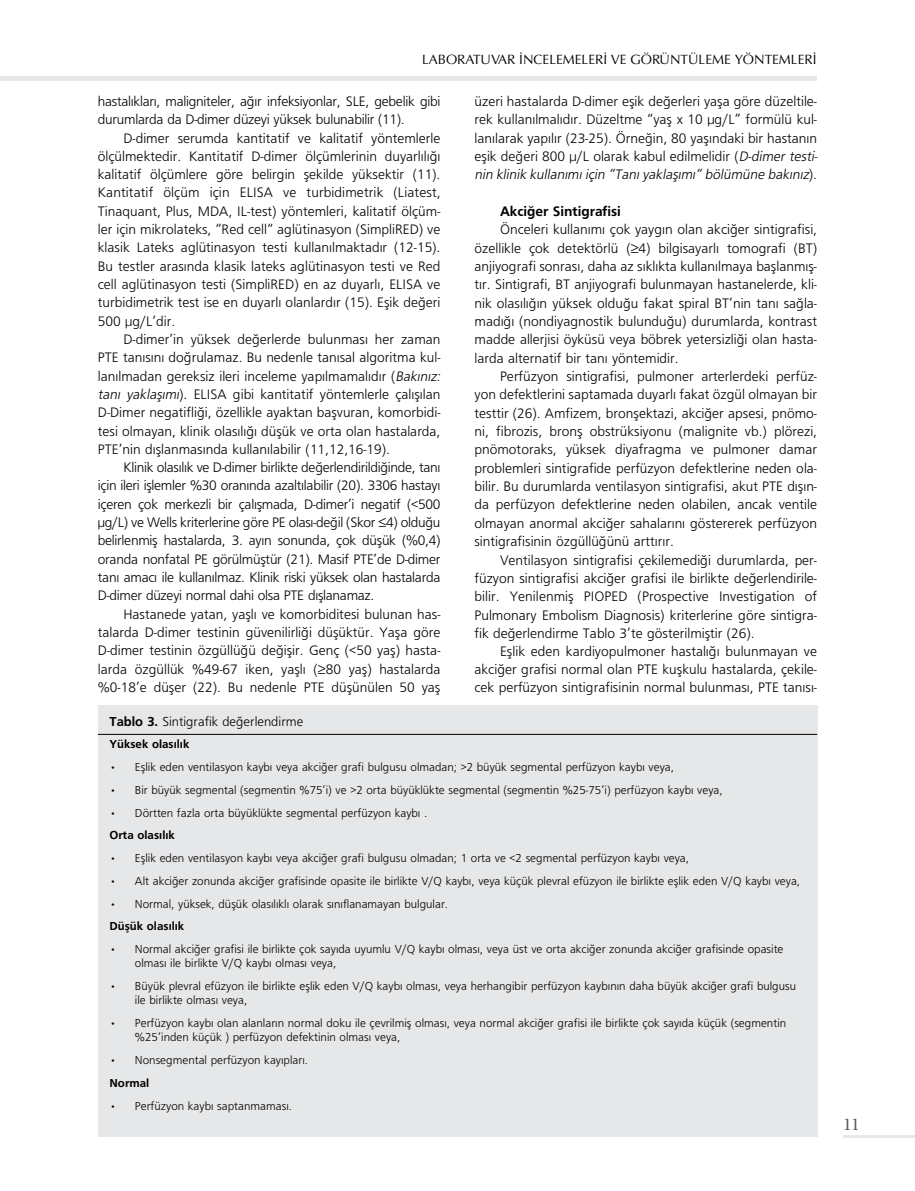
<style>
.page{position:relative;width:915px;height:1191px;background:#fff}
.page>*{position:absolute;margin:0;border:0;box-sizing:border-box;transform-origin:0 0}
.t1{font:18px "Minion Pro";color:#58595b}
.t2{font:14.25px/18.3px "Gill Sans Lightpcw";color:#000;text-align:justify}
.t3{font:14.25px/18.3px "Gill Sans Lightpcw";letter-spacing:-.02em;color:#000}
.t4{font:14.25px "Gill Sans Boldpcw";color:#000}
.t5{font:13.5px "Optima Normal Tr";color:#000}
.t6{font:13.5px "Gill Sans Lightpcw";color:#000}
.t7{font:12px/14.2px "Gill Sans Lightpcw";color:#000}
.t8{font:12px "Gill Sans Boldpcw";color:#000}
.s1{font-style:italic}
.s2{font-family:"Gill Sans Boldpcw"}
</style>
<div class="page">
<div style="left:98px;top:705px;width:718px;height:432px;background:#e6e7e8"></div>
<hr style="left:98px;top:734px;width:718px;height:1px;background:#000">
<hr style="left:843px;top:1135px;width:71px;height:3px;background:#e6e7e8">
<hr style="left:0;top:77px;width:816px;height:4px;background:#e6e7e8">
<p class="t5" style="left:422px;top:52px;width:396px">LABORATUVAR İNCELEMELERİ VE GÖRÜNTÜLEME YÖNTEMLERİ</p>
<p class="t3" style="left:98px;top:92px;width:344px">hastalıkları, maligniteler, ağır infeksiyonlar, SLE, gebelik gibi durumlarda da D-dimer düzeyi yüksek bulunabilir (11).</p>
<p class="t2" style="left:98px;top:128px;width:344px;text-indent:26px">D-dimer serumda kantitatif ve kalitatif yöntemlerle ölçülmektedir. Kantitatif D-dimer ölçümlerinin duyarlılığı kalitatif ölçümlere göre belirgin şekilde yüksektir (11).<br>Kantitatif ölçüm için ELISA ve turbidimetrik (Liatest, Tinaquant, Plus, MDA, IL-test) yöntemleri, kalitatif ölçüm&shy;ler için mikrolateks, “Red cell“ aglütinasyon (SimpliRED) ve klasik Lateks aglütinasyon testi kullanılmaktadır (12-15).<br>Bu testler arasında klasik lateks aglütinasyon testi ve Red cell aglütinasyon testi (SimpliRED) en az duyarlı, ELISA ve turbidimetrik test ise en duyarlı olanlardır (15). Eşik değeri 500 µg/L’dir.</p>
<p class="t2" style="left:98px;top:330px;width:347px;text-align:left;text-indent:26px">D-dimer’in yüksek değerlerde bulunması her zaman PTE tanısını doğrulamaz. Bu nedenle tanısal algoritma kul&shy;lanılmadan gereksiz ileri inceleme yapılmamalıdır (<span class="s1">Bakınız: tanı yaklaşımı</span>). ELISA gibi kantitatif yöntemlerle çalışılan D-Dimer negatifliği, özellikle ayaktan başvuran, komorbidi&shy;tesi olmayan, klinik olasılığı düşük ve orta olan hastalarda, PTE’nin dışlanmasında kullanılabilir (11,12,16-19).</p>
<p class="t2" style="left:98px;top:458px;width:344px;text-indent:26px">Klinik olasılık ve D-dimer birlikte değerlendirildiğinde, tanı için ileri işlemler %30 oranında azaltılabilir (20). 3306 hastayı içeren çok merkezli bir çalışmada, D-dimer’i negatif (&lt;500 µg/L) ve Wells kriterlerine göre PE olası-değil (Skor ≤4) olduğu belirlenmiş hastalarda, 3. ayın sonunda, çok düşük (%0,4) oranda nonfatal PE görülmüştür (21). Masif PTE’de D-dimer tanı amacı ile kullanılmaz. Klinik riski yüksek olan hastalarda D-dimer düzeyi normal dahi olsa PTE dışlanamaz.</p>
<p class="t2" style="left:98px;top:604px;width:344px;text-indent:26px">Hastanede yatan, yaşlı ve komorbiditesi bulunan has&shy;talarda D-dimer testinin güvenilirliği düşüktür. Yaşa göre D-dimer testinin özgüllüğü değişir. Genç (&lt;50 yaş) hasta&shy;larda özgüllük %49-67 iken, yaşlı (≥80 yaş) hastalarda %0-18’e düşer (22). Bu nedenle PTE düşünülen 50 yaş</p>
<p class="t2" style="left:474px;top:92px;width:347px;text-align:left">üzeri hastalarda D-dimer eşik değerleri yaşa göre düzeltile&shy;rek kullanılmalıdır. Düzeltme “yaş x 10 μg/L” formülü kul&shy;lanılarak yapılır (23-25). Örneğin, 80 yaşındaki bir hastanın eşik değeri 800 µ/L olarak kabul edilmelidir (<span class="s1">D-dimer testi&shy;nin klinik kullanımıiçin “Tanıyaklaşımı“ bölümüne bakınız</span>) .</p>
<p class="t4" style="left:500px;top:203px;width:122px">Akciğer Sintigrafisi</p>
<p class="t2" style="left:474px;top:220px;width:344px;text-indent:26px">Önceleri kullanımı çok yaygın olan akciğer sintigrafisi, özellikle çok detektörlü (≥4) bilgisayarlı tomografi (BT) anjiyografi sonrası, daha az sıklıkta kullanılmaya başlanmış&shy;tır. Sintigrafi, BT anjiyografi bulunmayan hastanelerde, kli&shy;nik olasılığın yüksek olduğu fakat spiral BT’nin tanı sağla&shy;madığı (nondiyagnostik bulunduğu) durumlarda, kontrast madde allerjisi öyküsü veya böbrek yetersizliği olan hasta&shy;larda alternatif bir tanı yöntemidir.</p>
<p class="t2" style="left:474px;top:367px;width:344px;text-indent:26px">Perfüzyon sintigrafisi, pulmoner arterlerdeki perfüz&shy;yon defektlerini saptamada duyarlı fakat özgül olmayan bir testtir (26). Amfizem, bronşektazi, akciğer apsesi, pnömo&shy;ni, fibrozis, bronş obstrüksiyonu (malignite vb.) plörezi, pnömotoraks, yüksek diyafragma ve pulmoner damar problemleri sintigrafide perfüzyon defektlerine neden ola&shy;bilir. Bu durumlarda ventilasyon sintigrafisi, akut PTE dışın&shy;da perfüzyon defektlerine neden olabilen, ancak ventile olmayan anormal akciğer sahalarını göstererek perfüzyon sintigrafisinin özgüllüğünü arttırır.</p>
<p class="t2" style="left:474px;top:550px;width:344px;text-indent:26px">Ventilasyon sintigrafisi çekilemediği durumlarda, per&shy;füzyon sintigrafisi akciğer grafisi ile birlikte değerlendirile&shy;bilir. Yenilenmiş PIOPED (Prospective Investigation of Pulmonary Embolism Diagnosis) kriterlerine göre sintigra&shy;fik değerlendirme Tablo 3’te gösterilmiştir (26).</p>
<p class="t2" style="left:474px;top:642px;width:344px;text-indent:26px">Eşlik eden kardiyopulmoner hastalığı bulunmayan ve akciğer grafisi normal olan PTE kuşkulu hastalarda, çekile&shy;cek perfüzyon sintigrafisinin normal bulunması, PTE tanısı-</p>
<p class="t6" style="left:109px;top:713px;width:195px"><span class="s2">Tablo 3.</span> Sintigrafik değerlendirme</p>
<p class="t8" style="left:109px;top:737px;width:81px">Yüksek olasılık</p>
<p class="t7" style="left:109px;top:759px;width:566px">• Eşlik eden ventilasyon kaybı veya akciğer grafi bulgusu olmadan; &gt;2 büyük segmental perfüzyon kaybı veya,</p>
<p class="t7" style="left:109px;top:782px;width:614px">• Bir büyük segmental (segmentin %75’i) ve &gt;2 orta büyüklükte segmental (segmentin %25-75’i) perfüzyon kaybı veya,</p>
<p class="t7" style="left:109px;top:805px;width:319px">• Dörtten fazla orta büyüklükte segmental perfüzyon kaybı .</p>
<p class="t8" style="left:109px;top:828px;width:67px">Orta olasılık</p>
<p class="t7" style="left:109px;top:850px;width:581px">• Eşlik eden ventilasyon kaybı veya akciğer grafi bulgusu olmadan; 1 orta ve &lt;2 segmental perfüzyon kaybı veya,</p>
<p class="t7" style="left:109px;top:873px;width:692px">• Alt akciğer zonunda akciğer grafisinde opasite ile birlikte V/Q kaybı, veya küçük plevral efüzyon ile birlikte eşlik eden V/Q kaybı veya,</p>
<p class="t7" style="left:109px;top:896px;width:340px">• Normal, yüksek, düşük olasılıklı olarak sınıflanamayan bulgular.</p>
<p class="t8" style="left:109px;top:919px;width:76px">Düşük olasılık</p>
<p class="t7" style="left:135px;top:941px;width:649px;text-indent:-26px">• Normal akciğer grafisi ile birlikte çok sayıda uyumlu V/Q kaybı olması, veya üst ve orta akciğer zonunda akciğer grafisinde opasite olması ile birlikte V/Q kaybı olması veya,</p>
<p class="t7" style="left:135px;top:978px;width:662px;text-indent:-26px">• Büyük plevral efüzyon ile birlikte eşlik eden V/Q kaybı olması, veya herhangibir perfüzyon kaybının daha büyük akciğer grafi bulgusu ile birlikte olması veya,</p>
<p class="t7" style="left:135px;top:1015px;width:652px;text-indent:-26px">• Perfüzyon kaybı olan alanların normal doku ile çevrilmiş olması, veya normal akciğer grafisi ile birlikte çok sayıda küçük (segmentin %25’inden küçük ) perfüzyon defektinin olması veya,</p>
<p class="t7" style="left:109px;top:1052px;width:200px">• Nonsegmental perfüzyon kayıpları.</p>
<p class="t8" style="left:109px;top:1076px;width:41px">Normal</p>
<p class="t7" style="left:109px;top:1098px;width:184px">• Perfüzyon kaybı saptanmaması.</p>
<p class="t1" style="left:842px;top:1112px;width:18px">11</p>
</div>
